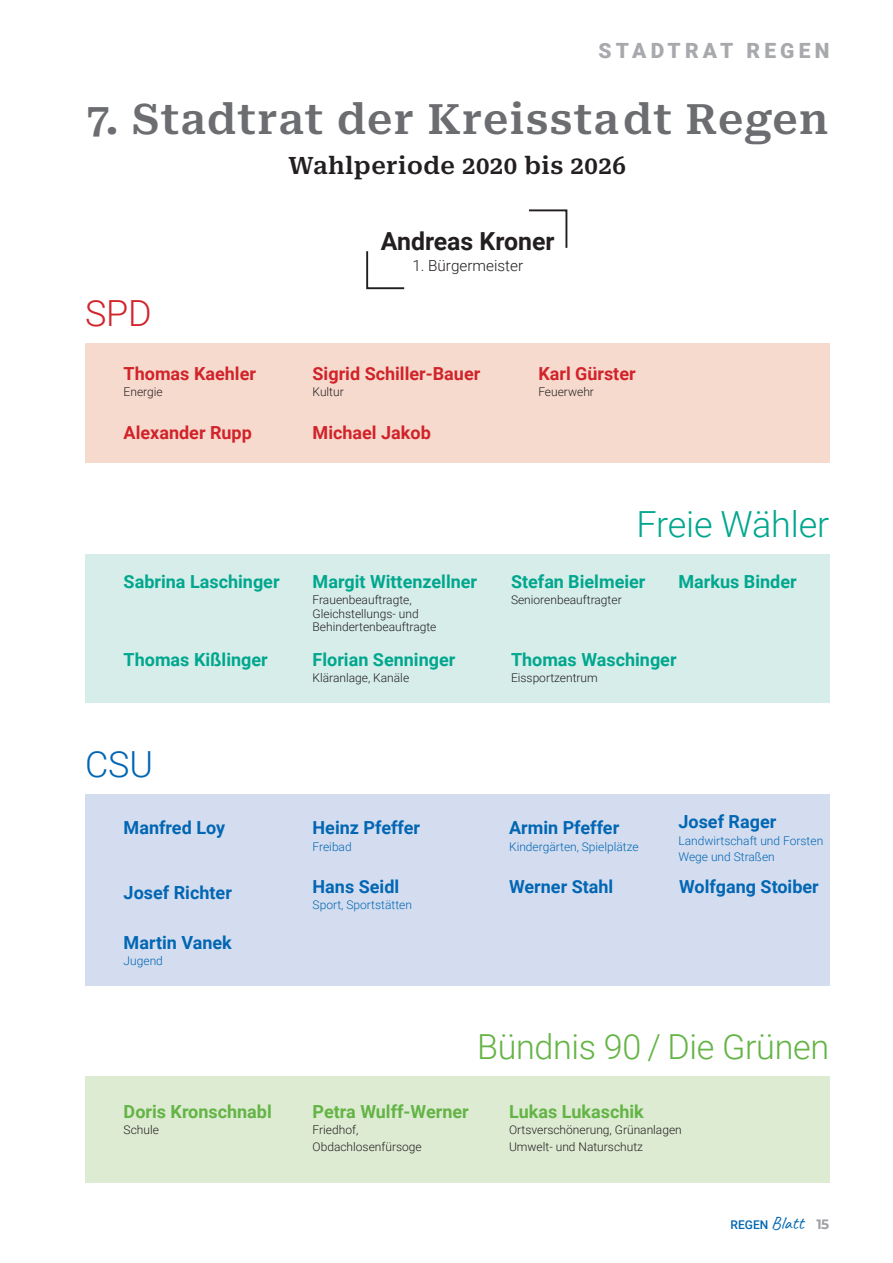
<style>
.page{position:relative;width:893px;height:1263px;background:#fff}
.page>*{position:absolute;margin:0;border:0;box-sizing:border-box;transform-origin:0 0}
.t1{font:600 42px "Roboto Serif";letter-spacing:.03em;color:#6c6d70}
.t2{font:300 36px "Roboto";letter-spacing:-.005em;color:#00a78e}
.t3{font:300 36px "Roboto";color:#d1232a}
.t4{font:300 36px "Roboto";color:#0166b3}
.t5{font:300 34.5px "Roboto";letter-spacing:-.01em;color:#63b445}
.t6{font:700 24.9px "Roboto";color:#231f20}
.t7{font:600 24px "Roboto Serif";letter-spacing:.02em;color:#231f20}
.t8{font:900 21px "Roboto";letter-spacing:.2em;color:#a8a9ad}
.t9{font:700 18px "Roboto";color:#00a78e}
.t10{font:700 18px "Roboto";color:#0166b3}
.t11{font:700 18px "Roboto";color:#d1232a}
.t12{font:700 18px "Roboto";color:#63b445}
.t13{font:300 15.3px "Roboto";color:#231f20}
.t14{font:300 12px/13.5px "Roboto";color:#231f20}
.t15{font:300 12px/16.5px "Roboto";color:#0166b3}
.t16{font:500 12px "Roboto";color:#0166b3}
.s1{font-family:"Caveat";font-weight:400;font-size:18px}
.s2{font-family:"Montserrat";font-weight:700;font-size:13.5px;color:#9d9fa2}
</style>
<div class="page">
<div style="left:85px;top:343px;width:744px;height:119px;background:#f7dace"></div>
<div style="left:85px;top:554px;width:744px;height:148px;background:#d6ede9"></div>
<div style="left:85px;top:794px;width:744px;height:192px;background:#d4ddef"></div>
<div style="left:85px;top:1076px;width:744px;height:106px;background:#ddebd3"></div>
<svg style="left:529px;top:209px;width:39px;height:39px"></svg>
<svg style="left:366px;top:251px;width:39px;height:39px"></svg>
<h3 class="t8" style="left:599px;top:36px;width:232px">STADTRAT REGEN</h3>
<h1 class="t1" style="left:86px;top:85px;width:744px">7. Stadtrat der Kreisstadt Regen</h1>
<h3 class="t7" style="left:288px;top:146px;width:339px">Wahlperiode 2020 bis 2026</h3>
<h2 class="t3" style="left:85px;top:288px;width:68px">SPD</h2>
<h3 class="t11" style="left:124px;top:361px;width:134px">Thomas Kaehler</h3>
<p class="t14" style="left:124px;top:385px;width:41px">Energie</p>
<h3 class="t11" style="left:124px;top:420px;width:130px">Alexander Rupp</h3>
<h3 class="t9" style="left:124px;top:569px;width:157px">Sabrina Laschinger</h3>
<h3 class="t9" style="left:124px;top:647px;width:146px">Thomas Kißlinger</h3>
<h2 class="t4" style="left:85px;top:739px;width:69px">CSU</h2>
<h3 class="t6" style="left:381px;top:224px;width:175px">Andreas Kroner</h3>
<p class="t13" style="left:412px;top:255px;width:112px">1. Bürgermeister</p>
<h3 class="t11" style="left:313px;top:361px;width:169px">Sigrid Schiller-Bauer</h3>
<p class="t14" style="left:313px;top:385px;width:33px">Kultur</p>
<h3 class="t11" style="left:313px;top:420px;width:120px">Michael Jakob</h3>
<h3 class="t9" style="left:313px;top:569px;width:166px">Margit Wittenzellner</h3>
<p class="t14" style="left:313px;top:593px;width:125px">Frauenbeauftragte,<br>Gleichstellungs- und<br>Behindertenbeauftragte</p>
<h3 class="t9" style="left:313px;top:647px;width:144px">Florian Senninger</h3>
<p class="t14" style="left:313px;top:671px;width:98px">Kläranlage, Kanäle</p>
<h3 class="t11" style="left:538px;top:361px;width:99px">Karl Gürster</h3>
<p class="t14" style="left:538px;top:385px;width:57px">Feuerwehr</p>
<h2 class="t2" style="left:636px;top:498px;width:194px">Freie Wähler</h2>
<h3 class="t9" style="left:511px;top:569px;width:136px">Stefan Bielmeier</h3>
<p class="t14" style="left:511px;top:593px;width:112px">Seniorenbeauftragter</p>
<h3 class="t9" style="left:678px;top:569px;width:120px">Markus Binder</h3>
<h3 class="t9" style="left:511px;top:647px;width:167px">Thomas Waschinger</h3>
<p class="t14" style="left:511px;top:671px;width:88px">Eissportzentrum</p>
<h3 class="t10" style="left:124px;top:815px;width:103px">Manfred Loy</h3>
<h3 class="t10" style="left:678px;top:809px;width:99px">Josef Rager</h3>
<p class="t15" style="left:678px;top:832px;width:146px">Landwirtschaft und Forsten<br>Wege und Straßen</p>
<h3 class="t10" style="left:509px;top:873px;width:106px">Werner Stahl</h3>
<h3 class="t10" style="left:509px;top:815px;width:112px">Armin Pfeffer</h3>
<p class="t15" style="left:509px;top:837px;width:131px">Kindergärten, Spielplätze</p>
<h3 class="t10" style="left:313px;top:815px;width:109px">Heinz Pfeffer</h3>
<p class="t15" style="left:313px;top:837px;width:41px">Freibad</p>
<h3 class="t10" style="left:124px;top:880px;width:110px">Josef Richter</h3>
<h3 class="t10" style="left:679px;top:873px;width:141px">Wolfgang Stoiber</h3>
<h3 class="t10" style="left:313px;top:873px;width:88px">Hans Seidl</h3>
<p class="t15" style="left:313px;top:896px;width:101px">Sport, Sportstätten</p>
<h3 class="t10" style="left:124px;top:930px;width:110px">Martin Vanek</h3>
<p class="t15" style="left:124px;top:952px;width:41px">Jugend</p>
<h3 class="t12" style="left:124px;top:1099px;width:150px">Doris Kronschnabl</h3>
<p class="t14" style="left:124px;top:1123px;width:37px">Schule</p>
<h3 class="t5" style="left:477px;top:1023px;width:353px">Bündnis 90 / Die Grünen</h3>
<h3 class="t12" style="left:313px;top:1099px;width:158px">Petra Wulff-Werner</h3>
<p class="t14" style="left:313px;top:1121px;width:111px;line-height:16.5px">Friedhof,<br>Obdachlosenfürsoge</p>
<h3 class="t12" style="left:509px;top:1099px;width:136px">Lukas Lukaschik</h3>
<p class="t14" style="left:509px;top:1121px;width:174px;line-height:16.5px">Ortsverschönerung, Grünanlagen<br>Umwelt- und Naturschutz</p>
<p class="t16" style="left:731px;top:1216px;width:100px">REGEN <span class="s1">Blatt</span> <span class="s2">15</span></p>
</div>
